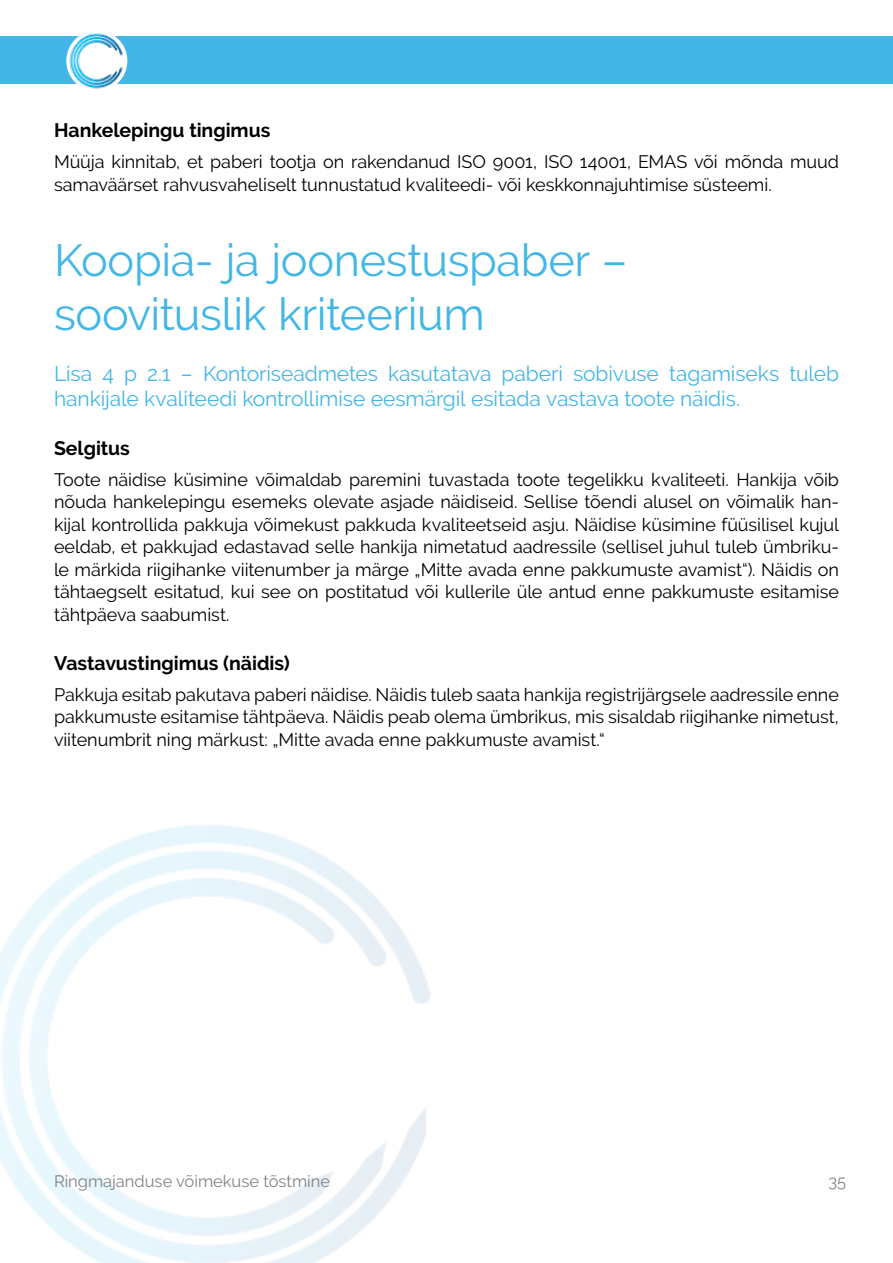
<style>
.page{position:relative;width:893px;height:1263px;background:#fff}
.page>*{position:absolute;margin:0;border:0;box-sizing:border-box;transform-origin:0 0}
.t1{font:45px/54px "Raleway";letter-spacing:-.01em;color:#42b7e6}
.t2{font:21px/25.2px "Raleway";letter-spacing:-.005em;color:#42b7e6}
.t3{font:700 19.5px "Raleway";letter-spacing:-.005em;color:#000}
.t4{font:18px/22.5px "Raleway";letter-spacing:-.005em;color:#000;text-align:justify}
.t5{font:16.5px "Raleway";color:#808285}
</style>
<div class="page">
<div style="left:0;top:36px;width:893px;height:48px;background:#42b7e6"></div>
<img style="left:66px;top:33px;width:62px;height:56px">
<img style="left:0;top:825px;width:431px;height:438px">
<p class="t3" style="left:54px;top:119px;width:218px">Hankelepingu tingimus</p>
<p class="t4" style="left:54px;top:151px;width:786px">Müüja kinnitab, et paberi tootja on rakendanud ISO 9001, ISO 14001, EMAS või mõnda muud samaväärset rahvusvaheliselt tunnustatud kvaliteedi- või keskkonnajuhtimise süsteemi.</p>
<h1 class="t1" style="left:54px;top:233px;width:575px">Koopia- ja joonestuspaber – soovituslik kriteerium</h1>
<p class="t2" style="left:54px;top:361px;width:786px">Lisa 4 p 2.1 – Kontoriseadmetes kasutatava paberi sobivuse tagamiseks tuleb hankijale kvaliteedi kontrollimise eesmärgil esitada vastava toote näidis.</p>
<p class="t3" style="left:54px;top:437px;width:77px">Selgitus</p>
<p class="t4" style="left:54px;top:468px;width:786px">Toote näidise küsimine võimaldab paremini tuvastada toote tegelikku kvaliteeti. Hankija võib nõuda hankelepingu esemeks olevate asjade näidiseid. Sellise tõendi alusel on võimalik han&shy;kijal kontrollida pakkuja võimekust pakkuda kvaliteetseid asju. Näidise küsimine füüsilisel kujul eeldab, et pakkujad edastavad selle hankija nimetatud aadressile (sellisel juhul tuleb ümbriku&shy;le märkida riigihanke viitenumber ja märge „Mitte avada enne pakkumuste avamist“). Näidis on tähtaegselt esitatud, kui see on postitatud või kullerile üle antud enne pakkumuste esitamise tähtpäeva saabumist.</p>
<p class="t3" style="left:54px;top:652px;width:237px">Vastavustingimus (näidis)</p>
<p class="t4" style="left:54px;top:683px;width:786px">Pakkuja esitab pakutava paberi näidise. Näidis tuleb saata hankija registrijärgsele aadressile enne pakkumuste esitamise tähtpäeva. Näidis peab olema ümbrikus, mis sisaldab riigihanke nimetust, viitenumbrit ning märkust: „Mitte avada enne pakkumuste avamist.“</p>
<p class="t5" style="left:54px;top:1171px;width:278px">Ringmajanduse võimekuse tõstmine</p>
<p class="t5" style="left:828px;top:1171px;width:19px">35</p>
</div>
